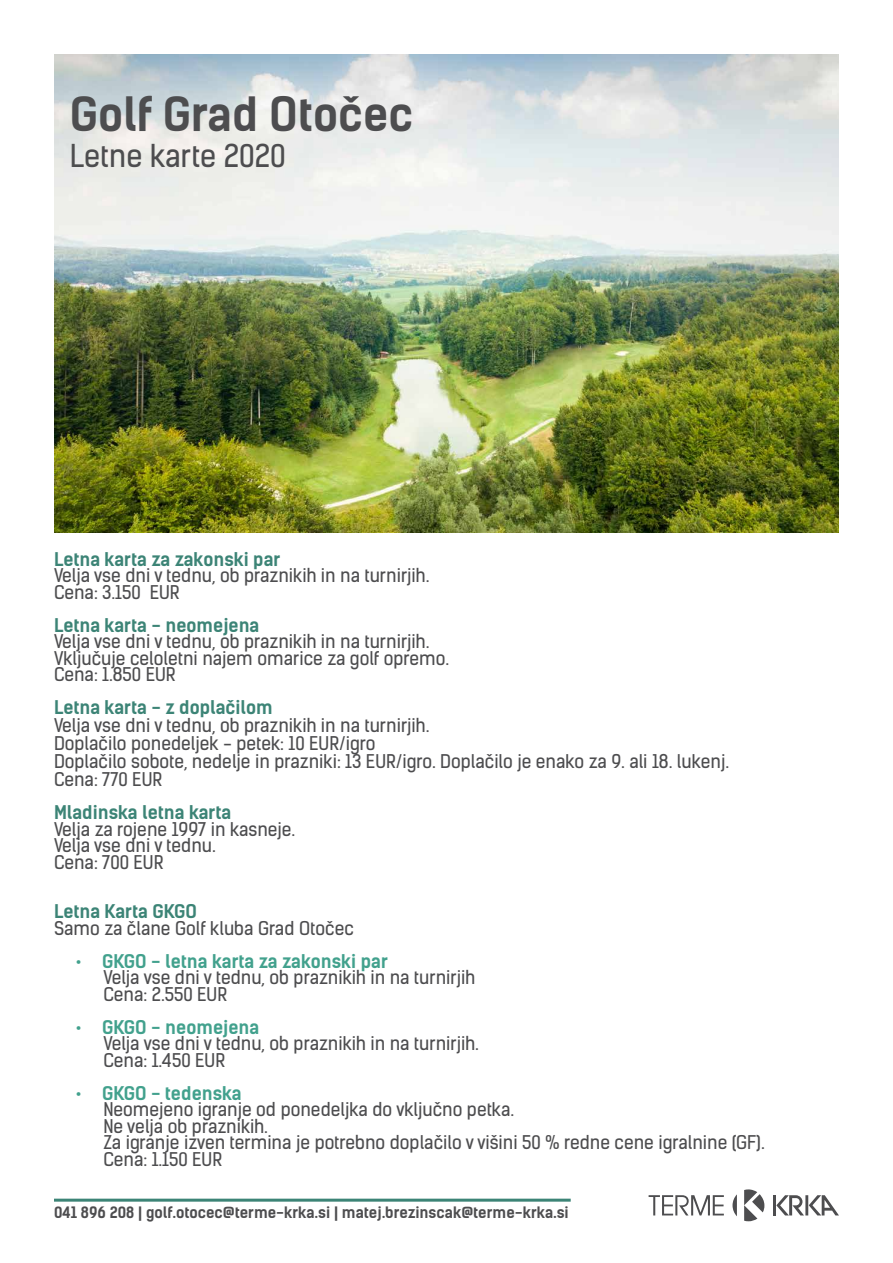
<style>
.page{position:relative;width:893px;height:1263px;background:#fff}
.page>*{position:absolute;margin:0;border:0;box-sizing:border-box;transform-origin:0 0}
.t1{font:700 45px "Kelson Sans";color:#4d4d4f}
.t2{font:30px "Kelson Sans";color:#4d4d4f}
.t3{font:18px/16.5px "Kelson Sans";color:#4d4d4f}
.t4{font:700 18px "Kelson Sans";color:#3c8476}
.t5{font:700 18px "Kelson Sans";color:#42a18d}
.t6{font:700 15px "Kelson Sans";color:#4d4d4f}
</style>
<div class="page">
<img style="left:54px;top:54px;width:785px;height:478px">
<hr style="left:54px;top:1199px;width:517px;height:3px;background:#3c8476">
<svg style="left:732px;top:1194px;width:5px;height:22px"></svg>
<svg style="left:744px;top:1189px;width:20px;height:32px"></svg>
<hr style="left:773px;top:1195px;width:3px;height:20px;background:#4d4d4f">
<svg style="left:776px;top:1195px;width:63px;height:20px"></svg>
<hr style="left:805px;top:1195px;width:3px;height:20px;background:#4d4d4f">
<svg style="left:649px;top:1195px;width:75px;height:20px"></svg>
<h1 class="t1" style="left:70px;top:87px;width:345px">Golf Grad Otočec</h1>
<h2 class="t2" style="left:70px;top:138px;width:217px">Letne karte 2020</h2>
<p class="t4" style="left:54px;top:548px;width:228px">Letna karta za zakonski par</p>
<p class="t3" style="left:54px;top:567px;width:377px">Velja vse dni v tednu, ob praznikih in na turnirjih.<br>Cena: 3.150 EUR</p>
<p class="t4" style="left:54px;top:614px;width:207px">Letna karta - neomejena</p>
<p class="t3" style="left:54px;top:633px;width:397px">Velja vse dni v tednu, ob praznikih in na turnirjih.<br>Vključuje celoletni najem omarice za golf opremo.<br>Cena: 1.850 EUR</p>
<p class="t4" style="left:54px;top:697px;width:220px">Letna karta - z doplačilom</p>
<p class="t3" style="left:54px;top:717px;width:676px;line-height:18px">Velja vse dni v tednu, ob praznikih in na turnirjih.<br>Doplačilo ponedeljek - petek: 10 EUR/igro<br>Doplačilo sobote, nedelje in prazniki: 13 EUR/igro. Doplačilo je enako za 9. ali 18. lukenj.<br>Cena: 770 EUR</p>
<p class="t4" style="left:54px;top:802px;width:179px">Mladinska letna karta</p>
<p class="t3" style="left:54px;top:821px;width:243px">Velja za rojene 1997 in kasneje.<br>Velja vse dni v tednu.<br>Cena: 700 EUR</p>
<p class="t4" style="left:54px;top:901px;width:145px">Letna Karta GKGO</p>
<p class="t3" style="left:54px;top:920px;width:301px">Samo za člane Golf kluba Grad Otočec</p>
<p class="t5" style="left:75px;top:950px;width:314px">• GKGO - letna karta za zakonski par</p>
<p class="t3" style="left:104px;top:969px;width:373px">Velja vse dni v tednu, ob praznikih in na turnirjih<br>Cena: 2.550 EUR</p>
<p class="t5" style="left:75px;top:1016px;width:186px">• GKGO - neomejena</p>
<p class="t3" style="left:104px;top:1035px;width:377px">Velja vse dni v tednu, ob praznikih in na turnirjih.<br>Cena: 1.450 EUR</p>
<p class="t5" style="left:75px;top:1082px;width:168px">• GKGO - tedenska</p>
<p class="t3" style="left:104px;top:1101px;width:663px">Neomejeno igranje od ponedeljka do vključno petka.<br>Ne velja ob praznikih.<br>Za igranje izven termina je potrebno doplačilo v višini 50 % redne cene igralnine (GF).<br>Cena: 1.150 EUR</p>
<p class="t6" style="left:54px;top:1203px;width:516px">041 896 208 | golf.otocec@terme-krka.si | matej.brezinscak@terme-krka.si</p>
</div>
